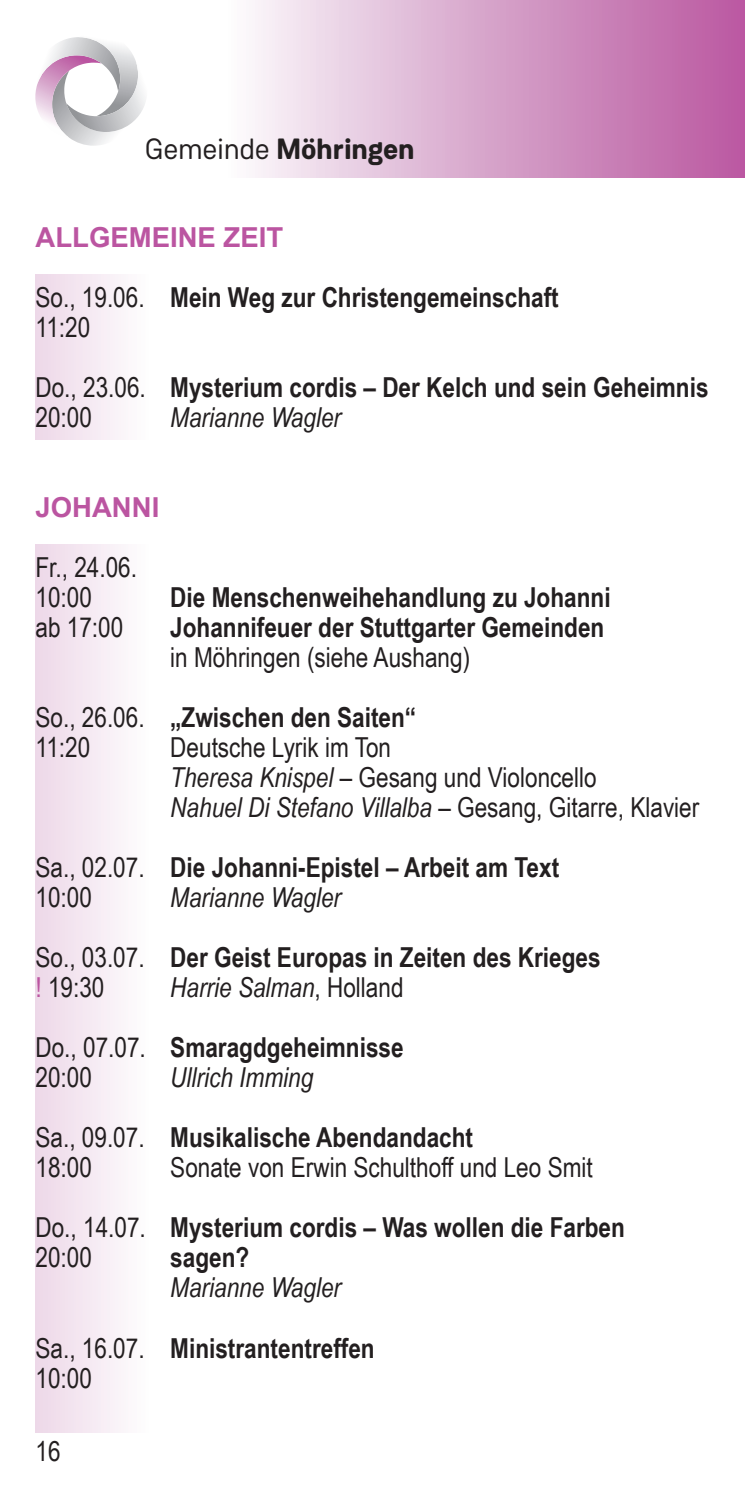
<style>
.page{position:relative;width:745px;height:1489px;background:#fff}
.page>*{position:absolute;margin:0;border:0;box-sizing:border-box;transform-origin:0 0}
.t1{font:700 29.25px "Weissenhof Grotesk";letter-spacing:-.01em;color:#231f20}
.t2{font:700 27.5px/30px "Arial Narrow";color:#231f20}
.t3{font:27.5px/30px "Arial Narrow";color:#231f20}
.t4{font:italic 27.5px/30px "Arial Narrow";color:#231f20}
.t5{font:700 27.5px "Arial";color:#bb55a1}
.s1{font-weight:400}
.s2{font-style:italic}
.s3{color:#bb55a1}
.s4{font-style:normal}
.s5{font-weight:700;font-style:normal}
</style>
<div class="page">
<div style="left:35px;top:213px;width:114px;height:1218px;background:linear-gradient(to right,#edd7e8,#fefefe)"></div>
<div style="left:35px;top:170px;width:674px;height:104px;background:#fff"></div>
<div style="left:35px;top:440px;width:674px;height:104px;background:#fff"></div>
<svg style="left:255px;top:0;width:489px;height:177px;background:#d7a2ca"></svg>
<svg style="left:35px;top:37px;width:110px;height:109px"></svg>
<img style="left:66px;top:103px;width:64px;height:29px">
<img style="left:96px;top:62px;width:42px;height:54px">
<p class="t1" style="left:145px;top:131px;width:271px"><span class="s1">Gemeinde</span> Möhringen</p>
<p class="t5" style="left:35px;top:218px;width:249px">ALLGEMEINE ZEIT</p>
<p class="t2" style="left:35px;top:281px;width:524px"><span class="s1">So., 19.06.</span> Mein Weg zur Christengemeinschaft</p>
<p class="t3" style="left:35px;top:311px;width:56px">11:20</p>
<p class="t2" style="left:35px;top:371px;width:674px"><span class="s1">Do., 23.06.</span> Mysterium cordis – Der Kelch und sein Geheimnis</p>
<p class="t3" style="left:35px;top:401px;width:58px">20:00</p>
<p class="t4" style="left:170px;top:402px;width:172px">Marianne Wagler</p>
<p class="t5" style="left:35px;top:488px;width:125px">JOHANNI</p>
<p class="t3" style="left:35px;top:551px;width:103px">Fr., 24.06.</p>
<p class="t3" style="left:35px;top:581px;width:58px">10:00</p>
<p class="t2" style="left:170px;top:581px;width:441px">Die Menschenweihehandlung zu Johanni</p>
<p class="t3" style="left:35px;top:611px;width:89px">ab 17:00</p>
<p class="t2" style="left:170px;top:611px;width:435px">Johannifeuer der Stuttgarter Gemeinden <span class="s1">in Möhringen (siehe Aushang)</span></p>
<p class="t2" style="left:35px;top:701px;width:382px"><span class="s1">So., 26.06.</span> „Zwischen den Saiten“</p>
<p class="t3" style="left:35px;top:731px;width:56px">11:20</p>
<p class="t3" style="left:170px;top:731px;width:530px">Deutsche Lyrik im Ton<br><span class="s2">Theresa Knispel</span> – Gesang und Violoncello<br><span class="s2">Nahuel Di Stefano Villalba</span> – Gesang, Gitarre, Klavier</p>
<p class="t2" style="left:35px;top:851px;width:525px"><span class="s1">Sa., 02.07.</span> Die Johanni-Epistel – Arbeit am Text</p>
<p class="t3" style="left:35px;top:881px;width:58px">10:00</p>
<p class="t4" style="left:170px;top:882px;width:172px">Marianne Wagler</p>
<p class="t2" style="left:35px;top:941px;width:566px"><span class="s1">So., 03.07.</span> Der Geist Europas in Zeiten des Krieges</p>
<p class="t3" style="left:35px;top:971px;width:70px"><span class="s3">!</span> 19:30</p>
<p class="t4" style="left:170px;top:972px;width:235px">Harrie Salman<span class="s4">, Holland</span></p>
<p class="t2" style="left:35px;top:1031px;width:369px"><span class="s1">Do., 07.07.</span> Smaragdgeheimnisse</p>
<p class="t3" style="left:35px;top:1061px;width:58px">20:00</p>
<p class="t4" style="left:170px;top:1062px;width:144px">Ullrich Imming</p>
<p class="t2" style="left:35px;top:1121px;width:439px"><span class="s1">Sa., 09.07.</span> Musikalische Abendandacht</p>
<p class="t3" style="left:35px;top:1151px;width:58px">18:00</p>
<p class="t3" style="left:170px;top:1151px;width:424px">Sonate von Erwin Schulthoff und Leo Smit</p>
<p class="t2" style="left:35px;top:1211px;width:590px"><span class="s1">Do., 14.07.</span> Mysterium cordis – Was wollen die Farben<br><span class="s1">20:00</span></p>
<p class="t4" style="left:170px;top:1242px;width:172px"><span class="s5">sagen?<br></span>Marianne Wagler</p>
<p class="t2" style="left:35px;top:1331px;width:340px"><span class="s1">Sa., 16.07.</span> Ministrantentreffen</p>
<p class="t3" style="left:35px;top:1361px;width:58px">10:00</p>
<p class="t3" style="left:35px;top:1434px;width:27px">16</p>
</div>
